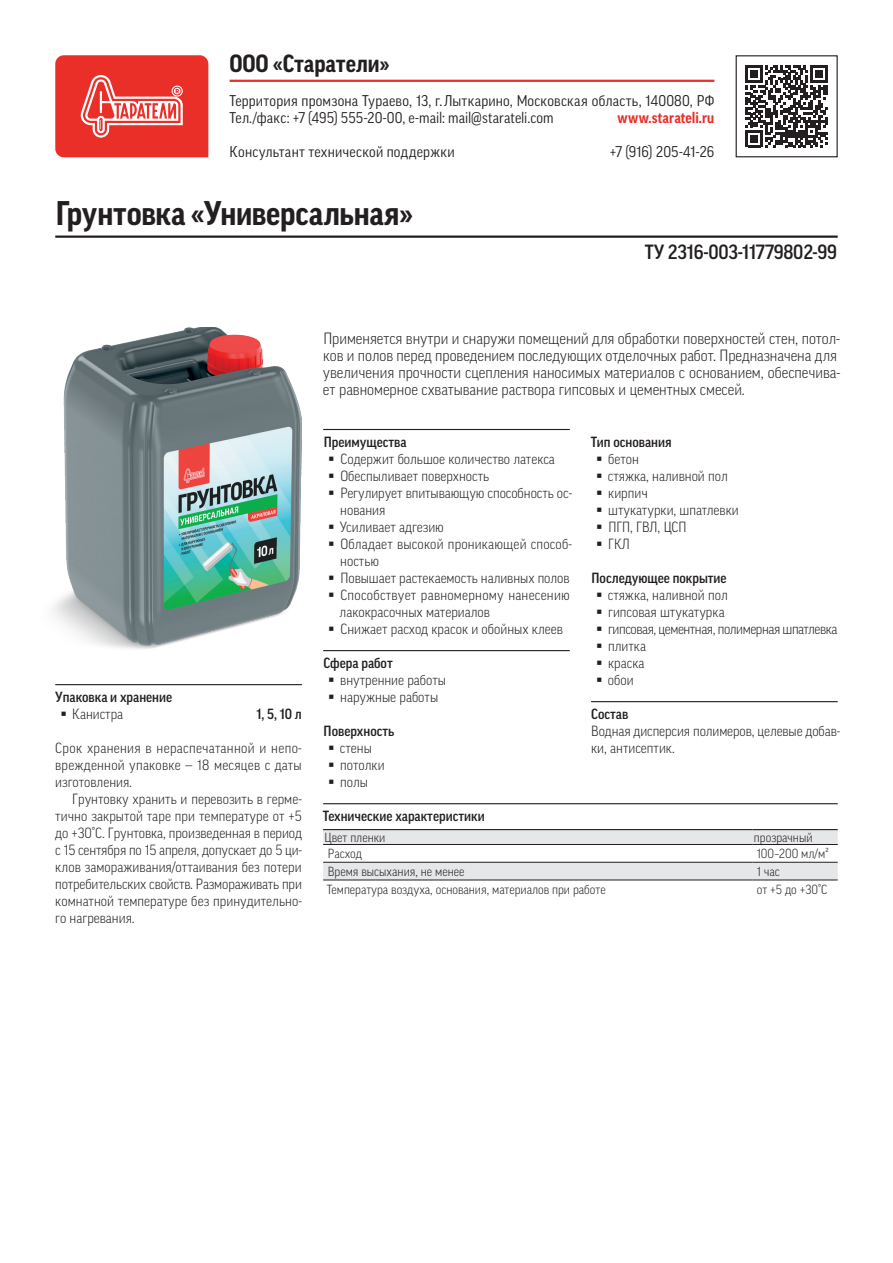
<style>
.page{position:relative;width:893px;height:1263px;background:#fff}
.page>*{position:absolute;margin:0;border:0;box-sizing:border-box;transform-origin:0 0}
.t1{font:700 33px "Good Pro Narr";letter-spacing:-.01em;color:#231f20}
.t2{font:700 24px "Good Pro Narr";letter-spacing:-.005em;color:#231f20}
.t3{font:500 19.8px "Good Pro Narr";letter-spacing:-.01em;color:#231f20}
.t4{font:300 15.75px/17px "Good Pro Narr";color:#231f20}
.t5{font:15px/17px "Good Pro Narr";letter-spacing:.01em;color:#231f20}
.t6{font:700 15px "Good Pro Narr";letter-spacing:.005em;color:#ea2f29}
.t7{font:300 14.25px/17px "Good Pro Narr";color:#231f20}
.t8{font:500 14.25px "Good Pro Narr";color:#231f20}
.t9{font:300 12.75px "Good Pro Narr";color:#231f20}
</style>
<div class="page">
<hr style="left:230px;top:80px;width:484px;height:2px;background:#ea2f29">
<svg style="left:55px;top:55px;width:153px;height:102px"></svg>
<hr style="left:55px;top:235px;width:783px;height:3px;background:#231f20">
<img style="left:53px;top:327px;width:249px;height:322px">
<svg style="left:746px;top:65px;width:82px;height:82px"></svg>
<div style="left:736px;top:55px;width:102px;height:102px;border:1px solid #231f20"></div>
<hr style="left:55px;top:684px;width:247px;height:1px;background:#231f20">
<hr style="left:323px;top:429px;width:247px;height:1px;background:#231f20">
<hr style="left:323px;top:650px;width:247px;height:1px;background:#231f20">
<hr style="left:591px;top:701px;width:247px;height:1px;background:#231f20">
<hr style="left:323px;top:803px;width:515px;height:1px;background:#231f20">
<svg style="left:323px;top:830px;width:515px;height:50px"></svg>
<hr style="left:323px;top:844px;width:430px;height:1px;background:#231f20">
<hr style="left:753px;top:844px;width:85px;height:1px;background:#231f20">
<hr style="left:323px;top:862px;width:430px;height:1px;background:#231f20">
<hr style="left:753px;top:862px;width:85px;height:1px;background:#231f20">
<hr style="left:323px;top:880px;width:430px;height:1px;background:#231f20">
<hr style="left:753px;top:880px;width:85px;height:1px;background:#231f20">
<hr style="left:323px;top:829px;width:430px;height:1px;background:#231f20">
<hr style="left:753px;top:829px;width:85px;height:1px;background:#231f20">
<h2 class="t2" style="left:230px;top:50px;width:161px">ООО «Старатели»</h2>
<p class="t5" style="left:230px;top:92px;width:486px">Территория промзона Тураево, 13, г.Лыткарино, Московская область, 140080, РФ<br>Тел./факс: +7 (495) 555-20-00, e-mail: mail@starateli.com</p>
<p class="t6" style="left:618px;top:110px;width:98px">www.starateli.ru</p>
<p class="t5" style="left:230px;top:143px;width:227px">Консультант технической поддержки</p>
<p class="t5" style="left:610px;top:143px;width:106px">+7 (916) 205-41-26</p>
<h1 class="t1" style="left:56px;top:195px;width:359px">Грунтовка «Универсальная»</h1>
<h3 class="t3" style="left:645px;top:241px;width:193px">ТУ 2316-003-11779802-99</h3>
<p class="t8" style="left:55px;top:688px;width:118px">Упаковка и хранение</p>
<p class="t7" style="left:72px;top:705px;width:52px">Канистра</p>
<p class="t8" style="left:256px;top:705px;width:47px">1, 5, 10 л</p>
<p class="t7" style="left:55px;top:739px;width:248px;text-align:justify">Срок хранения в нераспечатанной и непо&shy;врежденной упаковке — 18 месяцев с даты изготовления.</p>
<p class="t7" style="left:55px;top:790px;width:248px;text-align:justify;text-indent:17px">Грунтовку хранить и перевозить в герме&shy;тично закрытой таре при температуре от +5 до +30°C. Грунтовка, произведенная в период с 15 сентября по 15 апреля, допускает до 5 ци&shy;клов замораживания/оттаивания без потери потребительских свойств. Размораживать при комнатной температуре без принудительно&shy;го нагревания.</p>
<p class="t4" style="left:323px;top:330px;width:519px">Применяется внутри и снаружи помещений для обработки поверхностей стен, потол&shy;ков и полов перед проведением последующих отделочных работ. Предназначена для увеличения прочности сцепления наносимых материалов с основанием, обеспечива&shy;ет равномерное схватывание раствора гипсовых и цементных смесей.</p>
<p class="t8" style="left:324px;top:433px;width:84px">Преимущества</p>
<p class="t7" style="left:340px;top:450px;width:234px">Содержит большое количество латекса<br>Обеспыливает поверхность<br>Регулирует впитывающую способность ос&shy;нования<br>Усиливает адгезию<br>Обладает высокой проникающей способ&shy;ностью<br>Повышает растекаемость наливных полов<br>Способствует равномерному нанесению лакокрасочных материалов<br>Снижает расход красок и обойных клеев</p>
<p class="t8" style="left:323px;top:654px;width:71px">Сфера работ</p>
<p class="t7" style="left:340px;top:671px;width:107px">внутренние работы наружные работы</p>
<p class="t8" style="left:324px;top:723px;width:72px">Поверхность</p>
<p class="t7" style="left:340px;top:739px;width:46px">стены потолки полы</p>
<p class="t8" style="left:591px;top:433px;width:82px">Тип основания</p>
<p class="t7" style="left:608px;top:450px;width:132px">бетон<br>стяжка, наливной пол кирпич<br>штукатурки, шпатлевки<br>ПГП, ГВЛ, ЦСП<br>ГКЛ</p>
<p class="t8" style="left:592px;top:569px;width:137px">Последующее покрытие</p>
<p class="t7" style="left:608px;top:586px;width:231px">стяжка, наливной пол<br>гипсовая штукатурка<br>гипсовая, цементная, полимерная шпатлевка плитка<br>краска<br>обои</p>
<p class="t8" style="left:591px;top:706px;width:38px">Состав</p>
<p class="t7" style="left:591px;top:722px;width:251px">Водная дисперсия полимеров, целевые добав&shy;ки, антисептик.</p>
<p class="t8" style="left:323px;top:807px;width:163px">Технические характеристики</p>
<p class="t9" style="left:325px;top:830px;width:62px">Цвет пленки</p>
<p class="t9" style="left:754px;top:830px;width:60px">прозрачный</p>
<p class="t9" style="left:328px;top:846px;width:36px">Расход</p>
<p class="t9" style="left:757px;top:846px;width:73px">100–200 мл/м²</p>
<p class="t9" style="left:328px;top:864px;width:138px">Время высыхания, не менее</p>
<p class="t9" style="left:757px;top:864px;width:25px">1 час</p>
<p class="t9" style="left:327px;top:882px;width:280px">Температура воздуха, основания, материалов при работе</p>
<p class="t9" style="left:757px;top:882px;width:72px">от +5 до +30°C</p>
</div>
